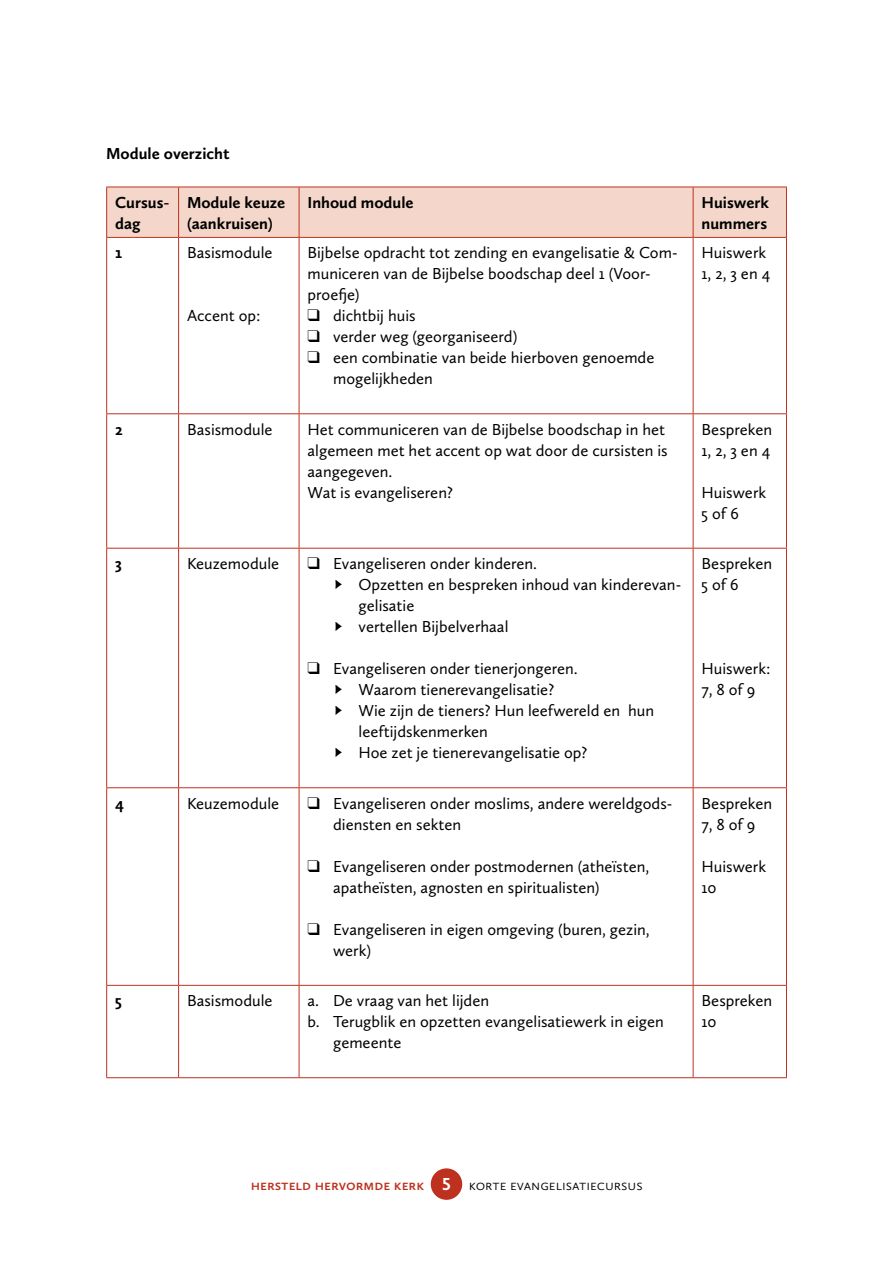
<style>
.page{position:relative;width:893px;height:1263px;background:#fff}
.page>*{position:absolute;margin:0;border:0;box-sizing:border-box;transform-origin:0 0}
.t1{font:16.5px/21px "Calluna Sans";color:#000}
.t2{font:700 16.5px/21px "Calluna Sans";color:#000}
.t3{font:300 15px "Calluna Sans";color:#000}
.s1{font-weight:700}
.s2{font-weight:600;color:#be311e}
.s3{font-weight:700;font-size:18px;color:#fff}
</style>
<div class="page">
<div style="left:431px;top:1168px;width:31px;height:32px;background:#be311e;border-radius:50%"></div>
<div style="left:107px;top:188px;width:679px;height:49px;background:#f4d7ca"></div>
<hr style="left:106px;top:187px;width:73px;height:1px;background:#be311e">
<hr style="left:106px;top:187px;width:1px;height:50px;background:#be311e">
<hr style="left:179px;top:187px;width:120px;height:1px;background:#be311e">
<hr style="left:178px;top:187px;width:1px;height:50px;background:#be311e">
<hr style="left:299px;top:187px;width:394px;height:1px;background:#be311e">
<hr style="left:299px;top:187px;width:1px;height:50px;background:#be311e">
<hr style="left:693px;top:187px;width:94px;height:1px;background:#be311e">
<hr style="left:693px;top:187px;width:1px;height:50px;background:#be311e">
<hr style="left:786px;top:187px;width:1px;height:50px;background:#be311e">
<hr style="left:106px;top:237px;width:73px;height:1px;background:#be311e">
<hr style="left:106px;top:238px;width:1px;height:175px;background:#be311e">
<hr style="left:179px;top:237px;width:120px;height:1px;background:#be311e">
<hr style="left:178px;top:238px;width:1px;height:175px;background:#be311e">
<hr style="left:299px;top:237px;width:394px;height:1px;background:#be311e">
<hr style="left:299px;top:238px;width:1px;height:175px;background:#be311e">
<hr style="left:693px;top:237px;width:94px;height:1px;background:#be311e">
<hr style="left:693px;top:238px;width:1px;height:175px;background:#be311e">
<hr style="left:786px;top:238px;width:1px;height:175px;background:#be311e">
<hr style="left:106px;top:413px;width:73px;height:1px;background:#be311e">
<hr style="left:106px;top:414px;width:1px;height:134px;background:#be311e">
<hr style="left:179px;top:413px;width:120px;height:1px;background:#be311e">
<hr style="left:178px;top:414px;width:1px;height:134px;background:#be311e">
<hr style="left:299px;top:413px;width:394px;height:1px;background:#be311e">
<hr style="left:299px;top:414px;width:1px;height:134px;background:#be311e">
<hr style="left:693px;top:413px;width:94px;height:1px;background:#be311e">
<hr style="left:693px;top:414px;width:1px;height:134px;background:#be311e">
<hr style="left:786px;top:414px;width:1px;height:134px;background:#be311e">
<hr style="left:106px;top:548px;width:73px;height:1px;background:#be311e">
<hr style="left:106px;top:548px;width:1px;height:239px;background:#be311e">
<hr style="left:179px;top:548px;width:120px;height:1px;background:#be311e">
<hr style="left:178px;top:548px;width:1px;height:239px;background:#be311e">
<hr style="left:299px;top:548px;width:394px;height:1px;background:#be311e">
<hr style="left:299px;top:548px;width:1px;height:239px;background:#be311e">
<hr style="left:693px;top:548px;width:94px;height:1px;background:#be311e">
<hr style="left:693px;top:548px;width:1px;height:239px;background:#be311e">
<hr style="left:786px;top:548px;width:1px;height:239px;background:#be311e">
<hr style="left:106px;top:787px;width:73px;height:1px;background:#be311e">
<hr style="left:106px;top:788px;width:1px;height:197px;background:#be311e">
<hr style="left:179px;top:787px;width:120px;height:1px;background:#be311e">
<hr style="left:178px;top:788px;width:1px;height:197px;background:#be311e">
<hr style="left:299px;top:787px;width:394px;height:1px;background:#be311e">
<hr style="left:299px;top:788px;width:1px;height:197px;background:#be311e">
<hr style="left:693px;top:787px;width:94px;height:1px;background:#be311e">
<hr style="left:693px;top:788px;width:1px;height:197px;background:#be311e">
<hr style="left:786px;top:788px;width:1px;height:197px;background:#be311e">
<hr style="left:106px;top:985px;width:73px;height:1px;background:#be311e">
<hr style="left:106px;top:986px;width:1px;height:91px;background:#be311e">
<hr style="left:179px;top:985px;width:120px;height:1px;background:#be311e">
<hr style="left:178px;top:986px;width:1px;height:91px;background:#be311e">
<hr style="left:299px;top:985px;width:394px;height:1px;background:#be311e">
<hr style="left:299px;top:986px;width:1px;height:91px;background:#be311e">
<hr style="left:693px;top:985px;width:94px;height:1px;background:#be311e">
<hr style="left:693px;top:986px;width:1px;height:91px;background:#be311e">
<hr style="left:786px;top:986px;width:1px;height:91px;background:#be311e">
<hr style="left:106px;top:1077px;width:73px;height:1px;background:#be311e">
<hr style="left:179px;top:1077px;width:120px;height:1px;background:#be311e">
<hr style="left:299px;top:1077px;width:394px;height:1px;background:#be311e">
<hr style="left:693px;top:1077px;width:94px;height:1px;background:#be311e">
<p class="t2" style="left:106px;top:143px;width:125px">Module overzicht</p>
<p class="t2" style="left:115px;top:192px;width:56px">Cursus&shy;dag</p>
<p class="t2" style="left:187px;top:192px;width:100px">Module keuze (aankruisen)</p>
<p class="t2" style="left:308px;top:192px;width:108px">Inhoud module</p>
<p class="t2" style="left:702px;top:192px;width:69px">Huiswerk nummers</p>
<p class="t2" style="left:115px;top:242px;width:9px">1</p>
<p class="t1" style="left:187px;top:242px;width:87px">Basismodule</p>
<p class="t1" style="left:308px;top:242px;width:372px">Bijbelse opdracht tot zending en evangelisatie &amp; Com&shy;municeren van de Bijbelse boodschap deel 1 (Voor&shy;proefje)</p>
<p class="t1" style="left:308px;top:305px;width:110px">❑ dichtbij huis</p>
<p class="t1" style="left:308px;top:326px;width:211px">❑ verder weg (georganiseerd)</p>
<p class="t1" style="left:333px;top:347px;width:323px;text-indent:-26px">❑ een combinatie van beide hierboven genoemde mogelijkheden</p>
<p class="t1" style="left:702px;top:242px;width:70px">Huiswerk<br>1, 2, 3 en 4</p>
<p class="t1" style="left:187px;top:305px;width:75px">Accent op:</p>
<p class="t2" style="left:115px;top:418px;width:9px">2</p>
<p class="t1" style="left:187px;top:418px;width:87px">Basismodule</p>
<p class="t1" style="left:308px;top:418px;width:362px">Het communiceren van de Bijbelse boodschap in het algemeen met het accent op wat door de cursisten is aangegeven.<br>Wat is evangeliseren?</p>
<p class="t1" style="left:702px;top:418px;width:72px">Bespreken<br>1, 2, 3 en 4</p>
<p class="t1" style="left:702px;top:481px;width:66px">Huiswerk<br>5 of 6</p>
<p class="t2" style="left:115px;top:553px;width:8px">3</p>
<p class="t1" style="left:187px;top:553px;width:94px">Keuzemodule</p>
<p class="t1" style="left:308px;top:553px;width:231px">❑ Evangeliseren onder kinderen.</p>
<p class="t1" style="left:333px;top:574px;width:350px"><span class="s1">►</span> Opzetten en bespreken inhoud van kinderevan-</p>
<p class="t1" style="left:359px;top:595px;width:57px">gelisatie</p>
<p class="t1" style="left:333px;top:616px;width:177px"><span class="s1">►</span> vertellen Bijbelverhaal</p>
<p class="t1" style="left:308px;top:658px;width:272px">❑ Evangeliseren onder tienerjongeren.</p>
<p class="t1" style="left:333px;top:679px;width:223px"><span class="s1">►</span> Waarom tienerevangelisatie?</p>
<p class="t1" style="left:333px;top:700px;width:323px"><span class="s1">►</span> Wie zijn de tieners? Hun leefwereld en hun</p>
<p class="t1" style="left:359px;top:721px;width:131px">leeftijdskenmerken</p>
<p class="t1" style="left:333px;top:742px;width:256px"><span class="s1">►</span> Hoe zet je tienerevangelisatie op?</p>
<p class="t2" style="left:115px;top:792px;width:10px">4</p>
<p class="t1" style="left:187px;top:792px;width:94px">Keuzemodule</p>
<p class="t1" style="left:333px;top:793px;width:341px;text-indent:-26px">❑ Evangeliseren onder moslims, andere wereldgods&shy;diensten en sekten</p>
<p class="t1" style="left:333px;top:856px;width:318px;text-indent:-26px">❑ Evangeliseren onder postmodernen (atheïsten, apatheïsten, agnosten en spiritualisten)</p>
<p class="t1" style="left:333px;top:919px;width:318px;text-indent:-26px">❑ Evangeliseren in eigen omgeving (buren, gezin, werk)</p>
<p class="t2" style="left:115px;top:990px;width:8px">5</p>
<p class="t1" style="left:187px;top:990px;width:87px">Basismodule</p>
<p class="t1" style="left:308px;top:990px;width:183px">a. De vraag van het lijden</p>
<p class="t1" style="left:308px;top:1011px;width:358px">b. Terugblik en opzetten evangelisatiewerk in eigen</p>
<p class="t1" style="left:333px;top:1032px;width:70px">gemeente</p>
<p class="t1" style="left:702px;top:553px;width:72px">Bespreken<br>5 of 6</p>
<p class="t1" style="left:702px;top:658px;width:71px">Huiswerk:<br>7, 8 of 9</p>
<p class="t1" style="left:702px;top:792px;width:72px">Bespreken<br>7, 8 of 9</p>
<p class="t1" style="left:702px;top:855px;width:66px">Huiswerk<br>10</p>
<p class="t1" style="left:702px;top:990px;width:72px">Bespreken<br>10</p>
<p class="t3" style="left:251px;top:1176px;width:393px"><span class="s2">hersteld hervormde kerk</span> <span class="s3">5</span> korte evangelisatiecursus</p>
</div>
